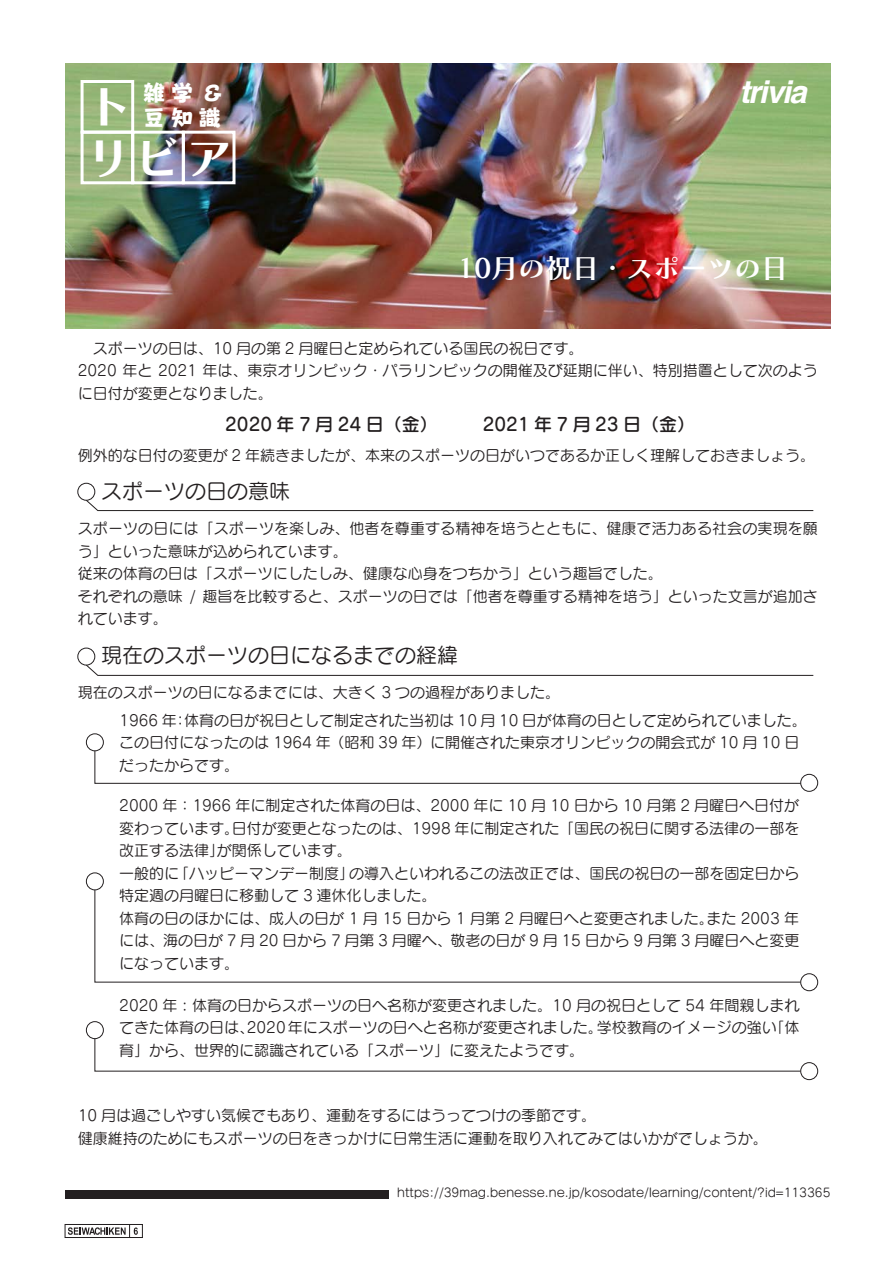
<style>
.page{position:relative;width:893px;height:1263px;background:#fff}
.page>*{position:absolute;margin:0;border:0;box-sizing:border-box;transform-origin:0 0}
.t1{font:47.7px/51.4px "Chiaro CID B";color:#fff}
.t2{font:italic 700 31.5px "Helvetica";letter-spacing:-.05em;color:#fff}
.t3{font:27px "Chiaro CID B";color:#fff}
.t4{font:23.1px/24.6px "Pop Happiness CID EB";color:#fff}
.t5{font:21px "Seurat CID M";color:#231f20}
.t6{font:18px "Seurat CID DB";color:#231f20}
.t7{font:15px/22.5px "Seurat CID M";color:#231f20}
.t8{font:12px "Seurat CID M";color:#231f20}
</style>
<div class="page">
<div style="left:65px;top:1224px;width:78px;height:14px;border:1px solid #231f20"></div>
<svg style="left:68px;top:1224px;width:70px;height:14px"></svg>
<img style="left:65px;top:64px;width:765px;height:264px">
<div style="left:81px;top:80px;width:53px;height:54px;border:3px solid #fff"></div>
<div style="left:81px;top:131px;width:53px;height:53px;border:3px solid #fff"></div>
<div style="left:131px;top:131px;width:54px;height:53px;border:3px solid #fff"></div>
<div style="left:182px;top:131px;width:53px;height:53px;border:3px solid #fff"></div>
<div style="left:86px;top:734px;width:18px;height:17px;border:1px solid #231f20;border-radius:50%"></div>
<div style="left:800px;top:774px;width:18px;height:17px;border:1px solid #231f20;border-radius:50%"></div>
<div style="left:800px;top:973px;width:18px;height:18px;border:1px solid #231f20;border-radius:50%"></div>
<div style="left:86px;top:873px;width:18px;height:17px;border:1px solid #231f20;border-radius:50%"></div>
<svg style="left:94px;top:750px;width:707px;height:34px"></svg>
<svg style="left:94px;top:889px;width:707px;height:93px"></svg>
<div style="left:800px;top:1062px;width:18px;height:18px;border:1px solid #231f20;border-radius:50%"></div>
<div style="left:86px;top:1021px;width:18px;height:18px;border:1px solid #231f20;border-radius:50%"></div>
<svg style="left:95px;top:1038px;width:706px;height:33px"></svg>
<div style="left:65px;top:1191px;width:323px;height:8px;background:#231f20"></div>
<div style="left:78px;top:483px;width:17px;height:17px;border:1px solid #231f20;border-radius:50%"></div>
<svg style="left:86px;top:500px;width:728px;height:11px"></svg>
<div style="left:78px;top:648px;width:17px;height:17px;border:1px solid #231f20;border-radius:50%"></div>
<svg style="left:86px;top:664px;width:728px;height:12px"></svg>
<p class="t4" style="left:143px;top:80px;width:81px">雑学 &amp;豆知識</p>
<p class="t1" style="left:85px;top:80px;width:150px">ト<br>リビア</p>
<p class="t2" style="left:739px;top:66px;width:69px">trivia</p>
<p class="t3" style="left:458px;top:252px;width:332px">10月の祝日・スポーツの日</p>
<p class="t7" style="left:78px;top:336px;width:741px">　スポーツの日は、10 月の第 2 月曜日と定められている国民の祝日です。<br>2020 年と 2021 年は、東京オリンピック・パラリンピックの開催及び延期に伴い、特別措置として次のように日付が変更となりました。</p>
<p class="t6" style="left:225px;top:412px;width:471px">2020 年 7 月 24 日（金）　　　2021 年 7 月 23 日（金）</p>
<p class="t7" style="left:78px;top:444px;width:739px">例外的な日付の変更が 2 年続きましたが、本来のスポーツの日がいつであるか正しく理解しておきましょう。</p>
<p class="t5" style="left:101px;top:478px;width:191px">スポーツの日の意味</p>
<p class="t7" style="left:78px;top:517px;width:742px">スポーツの日には「スポーツを楽しみ、他者を尊重する精神を培うとともに、健康で活力ある社会の実現を願う」といった意味が込められています。<br>従来の体育の日は「スポーツにしたしみ、健康な心身をつちかう」という趣旨でした。<br>それぞれの意味 / 趣旨を比較すると、スポーツの日では「他者を尊重する精神を培う」といった文言が追加されています。</p>
<p class="t5" style="left:101px;top:642px;width:359px">現在のスポーツの日になるまでの経緯</p>
<p class="t7" style="left:78px;top:680px;width:484px">現在のスポーツの日になるまでには、大きく 3 つの過程がありました。</p>
<p class="t7" style="left:119px;top:708px;width:689px">1966 年：体育の日が祝日として制定された当初は 10 月 10 日が体育の日として定められていました。この日付になったのは 1964 年（昭和 39 年）に開催された東京オリンピックの開会式が 10 月 10 日だったからです。</p>
<p class="t7" style="left:119px;top:793px;width:682px">2000 年：1966 年に制定された体育の日は、2000 年に 10 月 10 日から 10 月第 2 月曜日へ日付が変わっています。日付が変更となったのは、1998 年に制定された「国民の祝日に関する法律の一部を改正する法律」が関係しています。<br>一般的に「ハッピーマンデー制度」の導入といわれるこの法改正では、国民の祝日の一部を固定日から特定週の月曜日に移動して 3 連休化しました。<br>体育の日のほかには、成人の日が 1 月 15 日から 1 月第 2 月曜日へと変更されました。また 2003 年には、海の日が 7 月 20 日から 7 月第 3 月曜へ、敬老の日が 9 月 15 日から 9 月第 3 月曜日へと変更になっています。</p>
<p class="t7" style="left:119px;top:993px;width:682px;text-align:justify">2020 年 : 体育の日からスポーツの日へ名称が変更されました。10 月の祝日として 54 年間親しまれてきた体育の日は、2020年にスポーツの日へと名称が変更されました。学校教育のイメージの強い「体育」から、世界的に認識されている「スポーツ」に変えたようです。</p>
<p class="t7" style="left:78px;top:1103px;width:691px">10 月は過ごしやすい気候でもあり、運動をするにはうってつけの季節です。<br>健康維持のためにもスポーツの日をきっかけに日常生活に運動を取り入れてみてはいかがでしょうか。</p>
<p class="t8" style="left:397px;top:1185px;width:435px">https://39mag.benesse.ne.jp/kosodate/learning/content/?id=113365</p>
</div>
